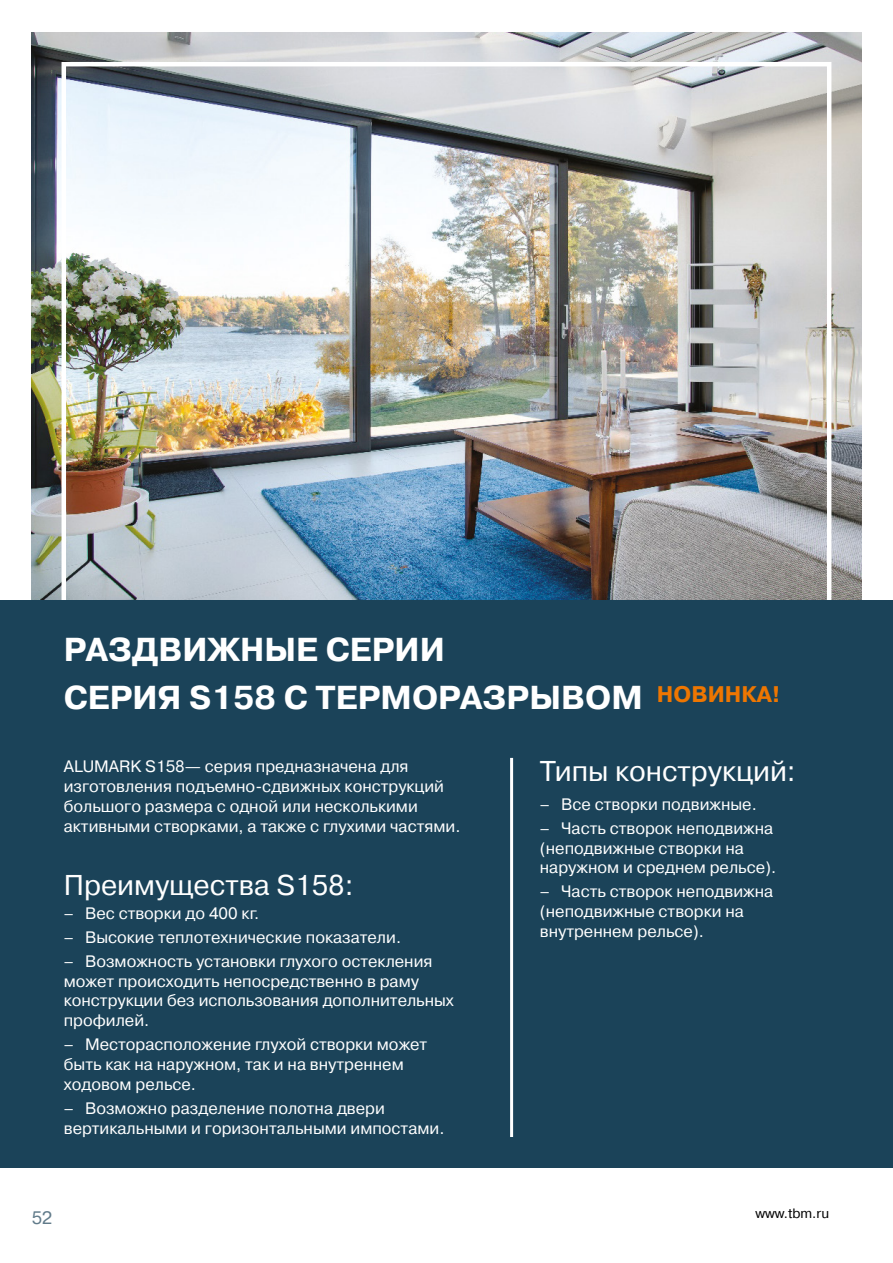
<style>
.page{position:relative;width:893px;height:1263px;background:#fff}
.page>*{position:absolute;margin:0;border:0;box-sizing:border-box;transform-origin:0 0}
.t1{font:700 33px/48px "Pragmatica C";color:#fff}
.t2{font:28.5px "Pragmatica C";color:#fff}
.t3{font:700 22.5px "Pragmatica C";color:#ee7601}
.t4{font:18px "Pragmatica C";color:#617b8a}
.t5{font:16.5px/19.8px "Pragmatica C";color:#fff}
.t6{font:13.5px "Pragmatica C";color:#000}
</style>
<div class="page">
<img style="left:32px;top:32px;width:829px;height:568px">
<div style="left:0;top:600px;width:893px;height:568px;background:#1b4359"></div>
<hr style="left:510px;top:758px;width:3px;height:379px;background:#fff">
<h1 class="t1" style="left:64px;top:626px;width:581px">РАЗДВИЖНЫЕ СЕРИИ<br>СЕРИЯ S158 С ТЕРМОРАЗРЫВОМ</h1>
<h3 class="t3" style="left:657px;top:682px;width:125px">НОВИНКА!</h3>
<p class="t5" style="left:64px;top:757px;width:398px">ALUMARK S158— серия предназначена для изготовления подъемно-сдвижных конструкций большого размера с одной или несколькими активными створками, а также с глухими частями.</p>
<h2 class="t2" style="left:64px;top:869px;width:291px">Преимущества S158:</h2>
<p class="t5" style="left:64px;top:903px;width:197px">– Вес створки до 400 кг.</p>
<p class="t5" style="left:64px;top:927px;width:339px">– Высокие теплотехнические показатели.</p>
<p class="t5" style="left:64px;top:951px;width:392px">– Возможность установки глухого остекления может происходить непосредственно в раму конструкции без использования дополнительных профилей.</p>
<p class="t5" style="left:64px;top:1035px;width:365px">– Месторасположение глухой створки может быть как на наружном, так и на внутреннем ходовом рельсе.</p>
<p class="t5" style="left:64px;top:1098px;width:382px">– Возможно разделение полотна двери вертикальными и горизонтальными импостами.</p>
<h2 class="t2" style="left:540px;top:756px;width:257px">Типы конструкций:</h2>
<p class="t5" style="left:540px;top:794px;width:218px">– Все створки подвижные.</p>
<p class="t5" style="left:540px;top:818px;width:238px">– Часть створок неподвижна (неподвижные створки на наружном и среднем рельсе).</p>
<p class="t5" style="left:540px;top:882px;width:235px">– Часть створок неподвижна (неподвижные створки на внутреннем рельсе).</p>
<p class="t4" style="left:32px;top:1207px;width:22px">52</p>
<p class="t6" style="left:755px;top:1206px;width:75px">www.tbm.ru</p>
</div>
